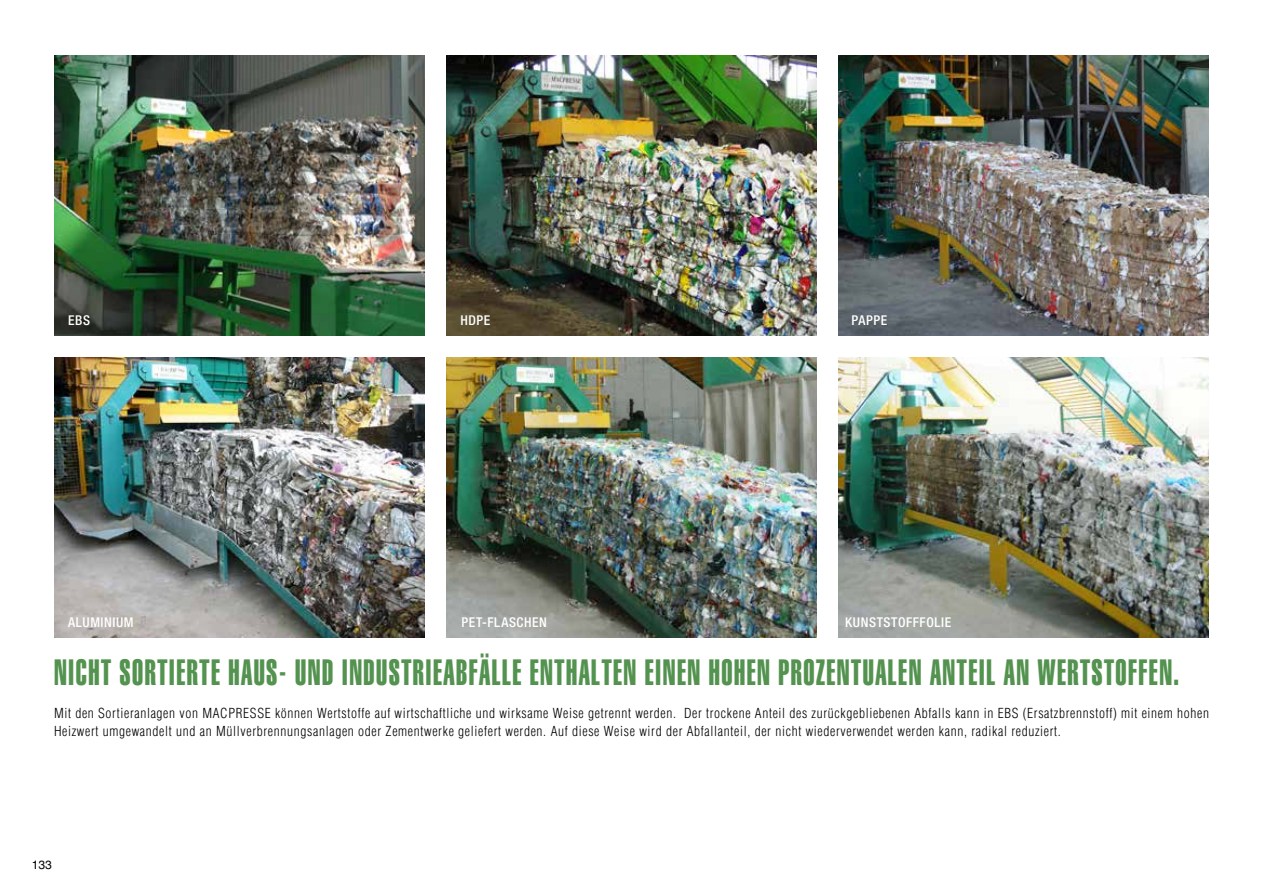
<style>
.page{position:relative;width:1263px;height:893px;background:#fff}
.page>*{position:absolute;margin:0;border:0;box-sizing:border-box;transform-origin:0 0}
.t1{font:36px "Helvetica LT Std Extra Comp";letter-spacing:.05em;color:#53924f;scale:.83 1}
.t2{font:300 condensed 13.5px/18px "Helvetica LT Std";letter-spacing:.05em;color:#000}
.t3{font:500 condensed 13.5px "Helvetica Neue LT Std";letter-spacing:.04em;color:#fff}
.t4{font:12px "Helvetica LT Std";color:#000}
</style>
<div class="page">
<img style="left:54px;top:55px;width:371px;height:281px">
<img style="left:838px;top:55px;width:371px;height:281px">
<img style="left:54px;top:357px;width:371px;height:281px">
<img style="left:446px;top:357px;width:371px;height:281px">
<img style="left:446px;top:55px;width:371px;height:281px">
<img style="left:838px;top:357px;width:371px;height:281px">
<p class="t3" style="left:68px;top:312px;width:23px">EBS</p>
<p class="t3" style="left:460px;top:312px;width:31px">HDPE</p>
<p class="t3" style="left:852px;top:312px;width:37px">PAPPE</p>
<p class="t3" style="left:68px;top:614px;width:67px">ALUMINIUM</p>
<p class="t3" style="left:461px;top:614px;width:87px">PET-FLASCHEN</p>
<p class="t3" style="left:845px;top:614px;width:107px">KUNSTSTOFFFOLIE</p>
<h1 class="t1" style="left:54px;top:651px;width:1357px">NICHT SORTIERTE HAUS- UND INDUSTRIEABFÄLLE ENTHALTEN EINEN HOHEN PROZENTUALEN ANTEIL AN WERTSTOFFEN.</h1>
<p class="t2" style="left:54px;top:704px;width:1156px">Mit den Sortieranlagen von MACPRESSE können Wertstoffe auf wirtschaftliche und wirksame Weise getrennt werden. Der trockene Anteil des zurückgebliebenen Abfalls kann in EBS (Ersatzbrennstoff) mit einem hohen<br>Heizwert umgewandelt und an Müllverbrennungsanlagen oder Zementwerke geliefert werden. Auf diese Weise wird der Abfallanteil, der nicht wiederverwendet werden kann, radikal reduziert.</p>
<p class="t4" style="left:32px;top:858px;width:22px">133</p>
</div>
